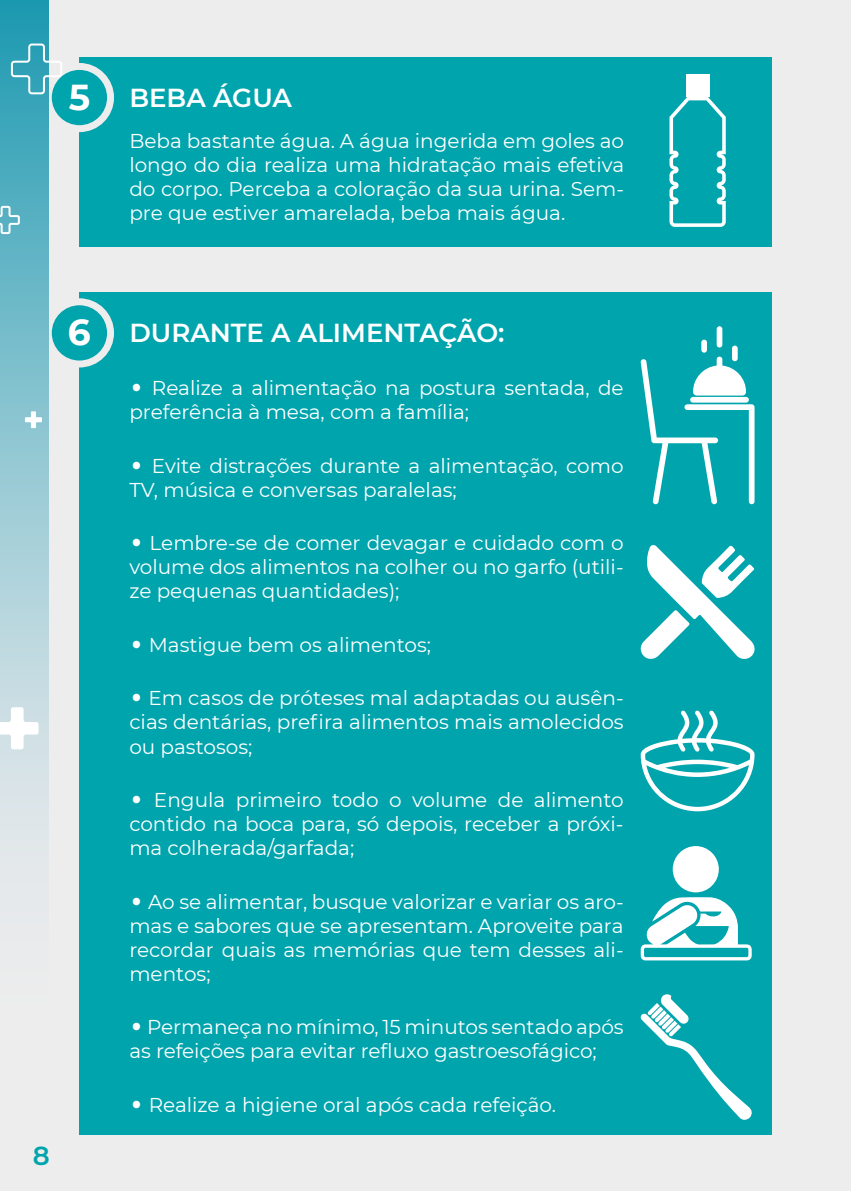
<style>
.page{position:relative;width:851px;height:1191px;background:#fff}
.page>*{position:absolute;margin:0;border:0;box-sizing:border-box;transform-origin:0 0}
.t1{font:700 36px "Montserrat";color:#fff}
.t2{font:600 26px "Montserrat";color:#fff}
.t3{font:600 26px "Montserrat";color:#00a4ad}
.t4{font:20px/24px "Montserrat";color:#fff;text-align:justify}
.s1{font-size:48px}
</style>
<div class="page">
<div style="left:0;top:0;width:850px;height:1191px;background:#ededed"></div>
<div style="left:79px;top:57px;width:692px;height:190px;background:#00a4ad"></div>
<div style="left:79px;top:292px;width:692px;height:842px;background:#00a4ad"></div>
<div style="left:45px;top:63px;width:69px;height:69px;background:#ededed;border-radius:50%"></div>
<div style="left:52px;top:70px;width:55px;height:55px;background:#00a4ad;border-radius:50%"></div>
<div style="left:45px;top:298px;width:69px;height:69px;background:#ededed;border-radius:50%"></div>
<div style="left:52px;top:305px;width:55px;height:55px;background:#00a4ad;border-radius:50%"></div>
<svg style="left:669px;top:97px;width:56px;height:130px"></svg>
<div style="left:685px;top:74px;width:24px;height:23px;background:#fff"></div>
<svg style="left:640px;top:357px;width:114px;height:147px"></svg>
<div style="left:716px;top:326px;width:6px;height:21px;background:#fff;border-radius:3px"></div>
<div style="left:731px;top:345px;width:6px;height:16px;background:#fff;border-radius:3px"></div>
<div style="left:701px;top:340px;width:6px;height:13px;background:#fff;border-radius:3px"></div>
<svg style="left:640px;top:545px;width:115px;height:114px"></svg>
<svg style="left:640px;top:710px;width:114px;height:101px"></svg>
<svg style="left:640px;top:897px;width:111px;height:63px"></svg>
<div style="left:672px;top:846px;width:46px;height:46px;background:#fff;border-radius:50%"></div>
<svg style="left:640px;top:994px;width:112px;height:125px"></svg>
<svg style="left:0;top:0;width:48px;height:853px;background:#8ac4d0"></svg>
<svg style="left:10px;top:43px;width:53px;height:52px"></svg>
<svg style="left:0;top:205px;width:21px;height:30px"></svg>
<svg style="left:25px;top:411px;width:17px;height:17px"></svg>
<svg style="left:0;top:707px;width:39px;height:42px;background:#e7eff2"></svg>
<h1 class="t1" style="left:69px;top:71px;width:23px">5</h1>
<h1 class="t1" style="left:68px;top:307px;width:24px">6</h1>
<h2 class="t3" style="left:33px;top:1137px;width:18px">8</h2>
<h2 class="t2" style="left:129px;top:79px;width:164px">BEBA ÁGUA</h2>
<p class="t4" style="left:129px;top:128px;width:496px">Beba bastante água. A água ingerida em goles ao longo do dia realiza uma hidratação mais efetiva do corpo. Perceba a coloração da sua urina. Sem&shy;pre que estiver amarelada, beba mais água.</p>
<h2 class="t2" style="left:129px;top:314px;width:376px">DURANTE A ALIMENTAÇÃO:</h2>
<p class="t4" style="left:129px;top:375px;width:496px"><span class="s1">•</span> Realize a alimentação na postura sentada, de preferência à mesa, com a família;</p>
<p class="t4" style="left:129px;top:453px;width:495px"><span class="s1">•</span> Evite distrações durante a alimentação, como<br>TV, música e conversas paralelas;</p>
<p class="t4" style="left:129px;top:530px;width:495px"><span class="s1">•</span> Lembre-se de comer devagar e cuidado com o volume dos alimentos na colher ou no garfo (utili&shy;ze pequenas quantidades);</p>
<p class="t4" style="left:129px;top:632px;width:303px"><span class="s1">•</span> Mastigue bem os alimentos;</p>
<p class="t4" style="left:129px;top:685px;width:496px"><span class="s1">•</span> Em casos de próteses mal adaptadas ou ausên&shy;cias dentárias, prefira alimentos mais amolecidos ou pastosos;</p>
<p class="t4" style="left:129px;top:787px;width:496px"><span class="s1">•</span> Engula primeiro todo o volume de alimento contido na boca para, só depois, receber a próxi&shy;ma colherada/garfada;</p>
<p class="t4" style="left:129px;top:888px;width:496px"><span class="s1">•</span> Ao se alimentar, busque valorizar e variar os aro&shy;mas e sabores que se apresentam. Aproveite para recordar quais as memórias que tem desses ali&shy;mentos;</p>
<p class="t4" style="left:129px;top:1014px;width:495px"><span class="s1">•</span> Permaneça no mínimo, 15 minutos sentado após as refeições para evitar refluxo gastroesofágico;</p>
<p class="t4" style="left:129px;top:1091px;width:428px"><span class="s1">•</span> Realize a higiene oral após cada refeição.</p>
</div>
